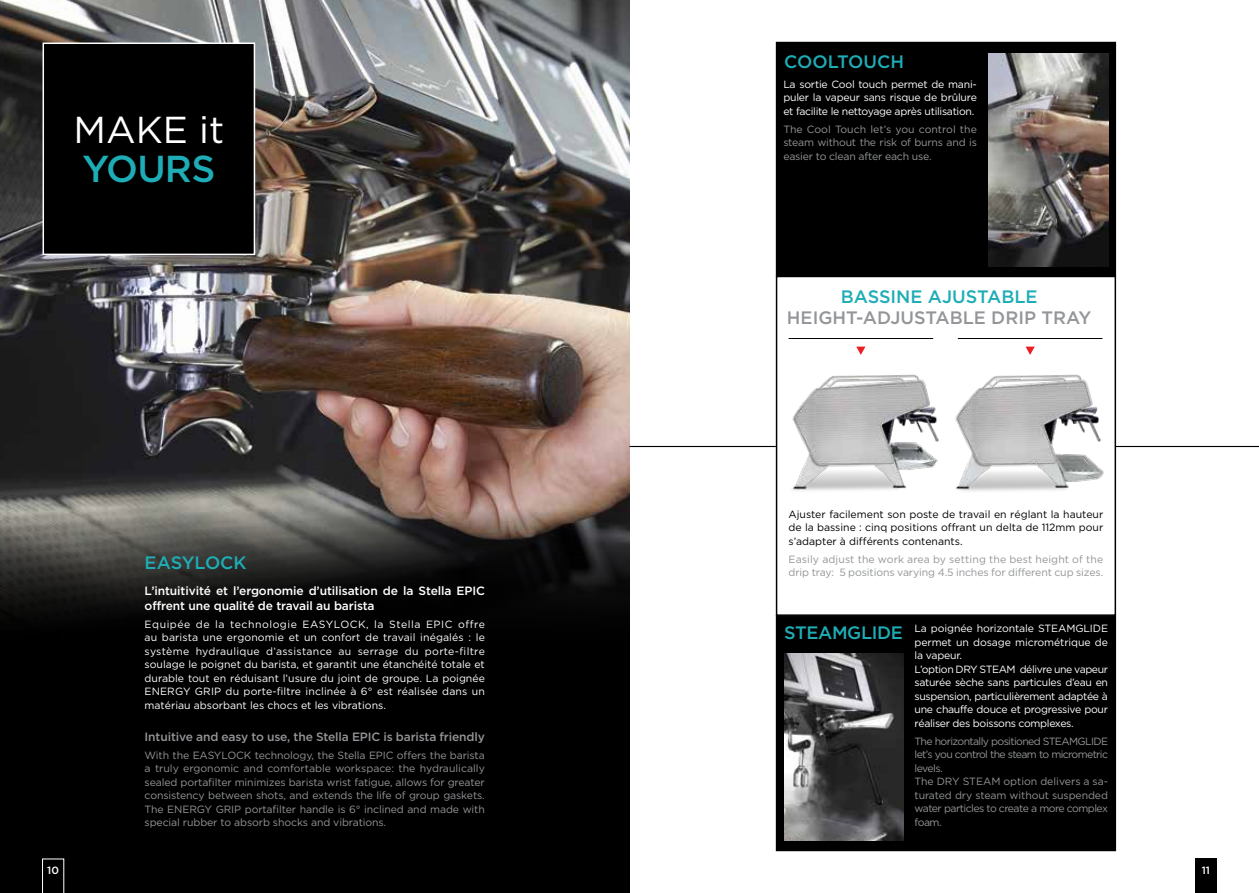
<style>
.page{position:relative;width:1259px;height:893px;background:#fff}
.page>*{position:absolute;margin:0;border:0;box-sizing:border-box;transform-origin:0 0}
.t1{font:37.5px "Gotham";color:#fff}
.t2{font:500 37.5px "Gotham";letter-spacing:-.02em;color:#1eadb6}
.t3{font:500 18px "Gotham";letter-spacing:-.005em;color:#1eadb6}
.t4{font:500 18px "Gotham";color:#939598}
.t5{font:500 12px/15px "Gotham";letter-spacing:-.01em;color:#fff}
.t6{font:500 12px "Gotham";letter-spacing:-.01em;color:#939598}
.t7{font:10.5px/13.5px "Gotham";letter-spacing:-.03em;color:#fff;text-align:justify}
.t8{font:10.5px/13.5px "Gotham";letter-spacing:-.015em;color:#939598;text-align:justify}
.t9{font:10.5px/13.5px "Gotham";letter-spacing:-.055em;color:#939598}
.t10{font:10.5px/13.5px "Gotham";color:#000;text-align:justify}
.t11{font:500 10.5px "Gotham";color:#fff}
.s1{color:#000}
</style>
<div class="page">
<div style="left:0;top:0;width:629px;height:893px;background:#000"></div>
<img style="left:0;top:0;width:629px;height:616px">
<div style="left:776px;top:276px;width:340px;height:340px;border:2px solid #000"></div>
<div style="left:776px;top:615px;width:340px;height:236px;background:#000"></div>
<div style="left:776px;top:42px;width:340px;height:234px;background:#000"></div>
<hr style="left:629px;top:446px;width:147px;height:1px;background:#000">
<hr style="left:1115px;top:446px;width:144px;height:1px;background:#000">
<svg style="left:42px;top:859px;width:22px;height:34px"></svg>
<div style="left:1195px;top:859px;width:21px;height:34px;background:#000"></div>
<div style="left:43px;top:43px;width:212px;height:212px;background:#000;border:2px solid #fff"></div>
<img style="left:784px;top:654px;width:119px;height:186px">
<img style="left:989px;top:53px;width:119px;height:214px">
<hr style="left:788px;top:338px;width:145px;height:1px;background:#000">
<hr style="left:958px;top:338px;width:144px;height:1px;background:#000">
<img style="left:792px;top:374px;width:147px;height:117px">
<img style="left:955px;top:374px;width:149px;height:117px">
<svg style="left:856px;top:347px;width:9px;height:8px"></svg>
<svg style="left:1026px;top:347px;width:8px;height:8px"></svg>
<h1 class="t1" style="left:74px;top:109px;width:152px">MAKE it</h1>
<h1 class="t2" style="left:82px;top:147px;width:134px">YOURS</h1>
<h2 class="t3" style="left:145px;top:552px;width:104px">EASYLOCK</h2>
<p class="t5" style="left:145px;top:583px;width:342px">L’intuitivité et l’ergonomie d’utilisation de la Stella EPIC offrent une qualité de travail au barista</p>
<p class="t7" style="left:145px;top:617px;width:342px">Equipée de la technologie EASYLOCK, la Stella EPIC offre au barista une ergonomie et un confort de travail inégalés : le système hydraulique d’assistance au serrage du porte-filtre soulage le poignet du barista, et garantit une étanchéité totale et durable tout en réduisant l’usure du joint de groupe. La poignée ENERGY GRIP du porte-filtre inclinée à 6° est réalisée dans un matériau absorbant les chocs et les vibrations.</p>
<p class="t6" style="left:145px;top:730px;width:342px">Intuitive and easy to use, the Stella EPIC is barista friendly</p>
<p class="t8" style="left:145px;top:748px;width:342px">With the EASYLOCK technology, the Stella EPIC offers the barista a truly ergonomic and comfortable workspace: the hydraulically sealed portafilter minimizes barista wrist fatigue, allows for greater consistency between shots, and extends the life of group gaskets.<br>The ENERGY GRIP portafilter handle is 6° inclined and made with special rubber to absorb shocks and vibrations.</p>
<h2 class="t3" style="left:784px;top:52px;width:121px">COOLTOUCH</h2>
<p class="t7" style="left:783px;top:77px;width:195px">La sortie Cool touch permet de mani&shy;puler la vapeur sans risque de brûlure et facilite le nettoyage après utilisation.<span class="s1">.</span></p>
<p class="t8" style="left:783px;top:122px;width:195px">The Cool Touch let’s you control the steam without the risk of burns and is easier to clean after each use.</p>
<h2 class="t3" style="left:840px;top:286px;width:198px">BASSINE AJUSTABLE</h2>
<h2 class="t4" style="left:787px;top:307px;width:306px">HEIGHT-ADJUSTABLE DRIP TRAY</h2>
<p class="t10" style="left:788px;top:507px;width:316px">Ajuster facilement son poste de travail en réglant la hauteur de la bassine : cinq positions offrant un delta de 112mm pour s’adapter à différents contenants.</p>
<p class="t8" style="left:788px;top:552px;width:316px">Easily adjust the work area by setting the best height of the drip tray: 5 positions varying 4.5 inches for different cup sizes.</p>
<h2 class="t3" style="left:784px;top:622px;width:120px">STEAMGLIDE</h2>
<p class="t7" style="left:914px;top:622px;width:195px;text-align:left">La poignée horizontale STEAMGLIDE permet un dosage micrométrique de la vapeur.<br>L’option DRY STEAM délivre une vapeur saturée sèche sans particules d’eau en suspension, particulièrement adaptée à une chauffe douce et progressive pour réaliser des boissons complexes.</p>
<p class="t9" style="left:914px;top:734px;width:195px">The horizontally positioned STEAMGLIDE let’s you control the steam to micrometric levels.<br>The DRY STEAM option delivers a sa&shy;turated dry steam without suspended water particles to create a more complex foam.</p>
<p class="t11" style="left:47px;top:864px;width:13px">10</p>
<p class="t11" style="left:1201px;top:864px;width:10px">11</p>
</div>
